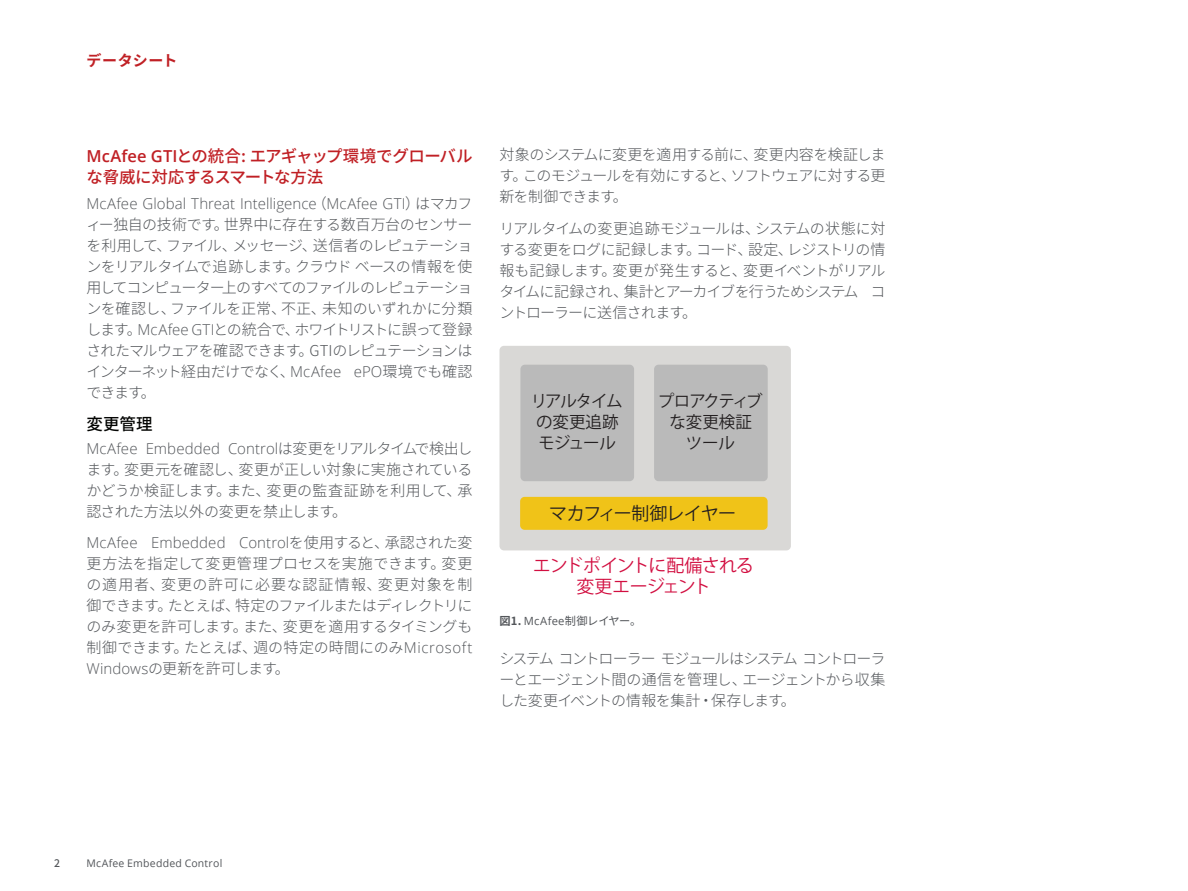
<style>
.page{position:relative;width:1188px;height:891px;background:#fff}
.page>*{position:absolute;margin:0;border:0;box-sizing:border-box;transform-origin:0 0}
.t1{font:18px/21px "Koz Go Pr 6 N";letter-spacing:-.05em;color:#d20f41;text-align:center}
.t2{font:18px "Koz Go Pr 6 N";letter-spacing:-.045em;color:#231f20}
.t3{font:500 16.5px/21px "Noto Sans CJ Kjp";letter-spacing:-.03em;color:#c02025}
.t4{font:16.5px/21px "Koz Go Pr 6 N";letter-spacing:-.06em;color:#231f20;text-align:center}
.t5{font:16.5px/21px "Koz Go Pr 6 N";letter-spacing:-.02em;color:#231f20;text-align:center}
.t6{font:500 16.5px "Noto Sans CJ Kjp";color:#040503}
.t7{font:300 15px/21px "Noto Sans CJ Kjp";letter-spacing:-.045em;color:#53565a;text-align:justify}
.t8{font:300 15px "Open Sans";letter-spacing:.005em;color:#53565a}
.t9{font:700 15px "Noto Sans CJ Kjp";letter-spacing:.045em;color:#c02025}
.t10{font:11.25px "Noto Sans CJ Kjp";letter-spacing:-.04em;color:#53565a}
.t11{font:10.5px "Open Sans";letter-spacing:.02em;color:#53565a}
.t12{font:500 10.5px "Noto Sans CJ Kjp";color:#53565a}
.s1{font-family:"Open Sans";font-weight:600}
.s2{font-family:"Noto Sans CJ Kjp"}
.s3{font-family:"Open Sans"}
.s4{font-weight:700}
</style>
<div class="page">
<div style="left:500px;top:346px;width:291px;height:204px;background:#d9d8d6;border-radius:4px"></div>
<div style="left:520px;top:497px;width:248px;height:33px;background:#f0c318;border-radius:4px"></div>
<div style="left:520px;top:365px;width:114px;height:116px;background:#bababa;border-radius:4px"></div>
<div style="left:654px;top:365px;width:114px;height:116px;background:#bababa;border-radius:4px"></div>
<p class="t9" style="left:86px;top:52px;width:93px">データシート</p>
<p class="t3" style="left:86px;top:145px;width:388px"><span class="s1">McAfee GTI</span>との統合: エアギャップ環境でグローバルな脅威に対応するスマートな方法</p>
<p class="t8" style="left:86px;top:193px;width:388px">McAfee Global Threat Intelligence<span class="s2">（</span>McAfee GTI<span class="s2">）はマカフ</span></p>
<p class="t7" style="left:86px;top:214px;width:388px">ィー独自の技術です。世界中に存在する数百万台のセンサーを利用して、ファイル、メッセージ、送信者のレピュテーションをリアルタイムで追跡します。クラウドベースの情報を使用してコンピューター上のすべてのファイルのレピュテーションを確認し、ファイルを正常、不正、未知のいずれかに分類します。<span class="s3">McAfee GTI</span>との統合で、ホワイトリストに誤って登録されたマルウェアを確認できます。GTIのレピュテーションはインターネット経由だけでなく、<span class="s3">McAfee ePO</span>環境でも確認できます。</p>
<p class="t6" style="left:86px;top:415px;width:68px">変更管理</p>
<p class="t8" style="left:86px;top:438px;width:388px">McAfee Embedded Control<span class="s2">は変更をリアルタイムで検出し</span></p>
<p class="t7" style="left:86px;top:459px;width:388px">ます。変更元を確認し、変更が正しい対象に実施されているかどうか検証します。また、変更の監査証跡を利用して、承認された方法以外の変更を禁止します。</p>
<p class="t8" style="left:86px;top:533px;width:388px">McAfee Embedded Control<span class="s2">を使用すると、承認された変</span></p>
<p class="t7" style="left:86px;top:554px;width:388px">更方法を指定して変更管理プロセスを実施できます。変更の適用者、変更の許可に必要な認証情報、変更対象を制御できます。たとえば、特定のファイルまたはディレクトリにのみ変更を許可します。また、変更を適用するタイミングも制御できます。たとえば、週の特定の時間にのみ<span class="s3">Microsoft Windows</span>の更新を許可します。</p>
<p class="t7" style="left:500px;top:145px;width:388px">対象のシステムに変更を適用する前に、変更内容を検証します。このモジュールを有効にすると、ソフトウェアに対する更新を制御できます。</p>
<p class="t7" style="left:500px;top:219px;width:388px">リアルタイムの変更追跡モジュールは、システムの状態に対する変更をログに記録します。コード、設定、レジストリの情報も記録します。変更が発生すると、変更イベントがリアルタイムに記録され、集計とアーカイブを行うためシステム コントローラーに送信されます。</p>
<p class="t4" style="left:531px;top:390px;width:93px">リアルタイムの変更追跡モジュール</p>
<p class="t5" style="left:658px;top:390px;width:106px">プロアクティブな変更検証<br>ツール</p>
<p class="t2" style="left:549px;top:503px;width:189px">マカフィー制御レイヤー</p>
<p class="t1" style="left:533px;top:555px;width:223px">エンドポイントに配備される変更エージェント</p>
<p class="t10" style="left:500px;top:615px;width:143px"><span class="s4">図1.</span> <span class="s3">McAfee</span>制御レイヤー。</p>
<p class="t7" style="left:500px;top:648px;width:388px">システムコントローラーモジュールはシステムコントローラーとエージェント間の通信を管理し、エージェントから収集した変更イベントの情報を集計・保存します。</p>
<p class="t12" style="left:54px;top:857px;width:7px">2</p>
<p class="t11" style="left:86px;top:856px;width:137px">McAfee Embedded Control</p>
</div>
